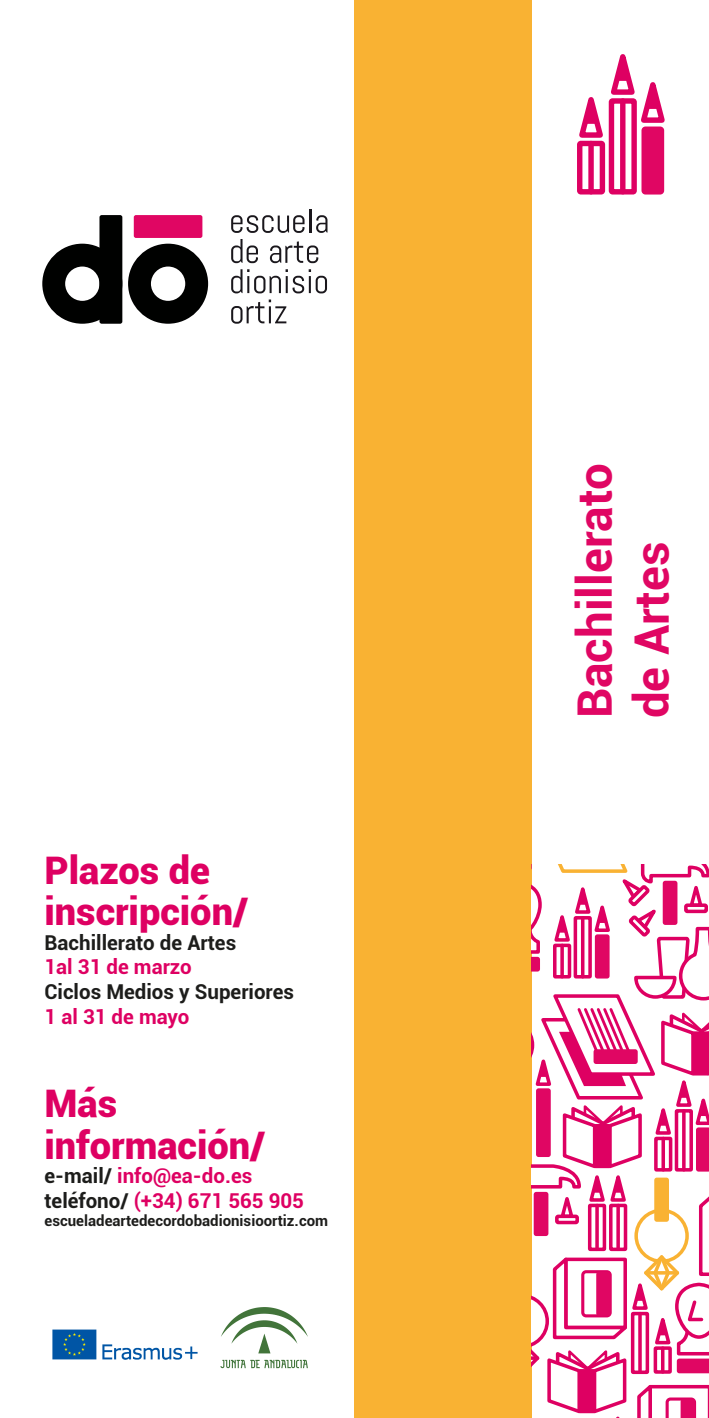
<style>
.page{position:relative;width:709px;height:1418px;background:#fff}
.page>*{position:absolute;margin:0;border:0;box-sizing:border-box;transform-origin:0 0}
.t1{font:700 47.5px/57px "Roboto";color:#e00663}
.t2{font:900 38px/41.4px "Roboto";color:#de0062}
.t3{font:700 20.5px/24.6px "Roboto";color:#de0062}
.t4{font:700 20.5px "Roboto";color:#1d1d1b}
.t5{font:700 15px "Roboto";color:#1d1d1b}
.s1{color:#1d1d1b}
</style>
<div class="page">
<div style="left:99px;top:215px;width:23px;height:109px;background:#000100;border-radius:2px"></div>
<svg style="left:42px;top:244px;width:80px;height:80px"></svg>
<svg style="left:128px;top:244px;width:80px;height:80px"></svg>
<div style="left:134px;top:215px;width:68px;height:23px;background:#e00663;border-radius:2px"></div>
<svg style="left:231px;top:215px;width:73px;height:18px"></svg>
<hr style="left:309px;top:209px;width:2px;height:23px;background:#1a171c">
<svg style="left:316px;top:215px;width:11px;height:18px"></svg>
<svg style="left:231px;top:239px;width:27px;height:24px"></svg>
<svg style="left:270px;top:241px;width:48px;height:22px"></svg>
<svg style="left:231px;top:269px;width:96px;height:24px"></svg>
<svg style="left:231px;top:299px;width:55px;height:25px"></svg>
<div style="left:354px;top:0;width:177px;height:1417px;background:#f9b233"></div>
<svg style="left:220px;top:1359px;width:88px;height:9px"></svg>
<svg style="left:221px;top:1307px;width:87px;height:46px"></svg>
<img style="left:52px;top:1329px;width:146px;height:31px">
<svg style="left:611px;top:101px;width:23px;height:91px"></svg>
<div style="left:608px;top:98px;width:29px;height:96px;border:5px solid #de0062"></div>
<div style="left:577px;top:141px;width:28px;height:53px;border:5px solid #de0062"></div>
<svg style="left:577px;top:54px;width:88px;height:88px"></svg>
<div style="left:620px;top:101px;width:5px;height:91px;background:#de0062"></div>
<div style="left:588px;top:143px;width:5px;height:49px;background:#de0062"></div>
<div style="left:641px;top:126px;width:23px;height:68px;background:#e00663;border-radius:4px"></div>
<svg style="left:531px;top:864px;width:178px;height:553px"></svg>
<div style="left:536px;top:1088px;width:15px;height:68px;background:#e00663;border-radius:3px"></div>
<h2 class="t2" style="left:45px;top:848px;width:205px">Plazos de inscripción/</h2>
<p class="t4" style="left:45px;top:928px;width:193px">Bachillerato de Artes</p>
<p class="t3" style="left:45px;top:954px;width:149px">1al 31 de marzo</p>
<p class="t4" style="left:45px;top:977px;width:251px">Ciclos Medios y Superiores</p>
<p class="t3" style="left:45px;top:1003px;width:146px">1 al 31 de mayo</p>
<h2 class="t2" style="left:45px;top:1081px;width:222px">Más información/</h2>
<p class="t3" style="left:45px;top:1162px;width:261px"><span class="s1">e-mail/</span> info@ea-do.es <span class="s1">teléfono/</span> (+34) 671 565 905</p>
<p class="t5" style="left:45px;top:1209px;width:285px">escueladeartedecordobadionisioortiz.com</p>
<h1 class="t1" style="left:564px;top:718px;width:257px;rotate:-90deg">Bachillerato de Artes</h1>
</div>
